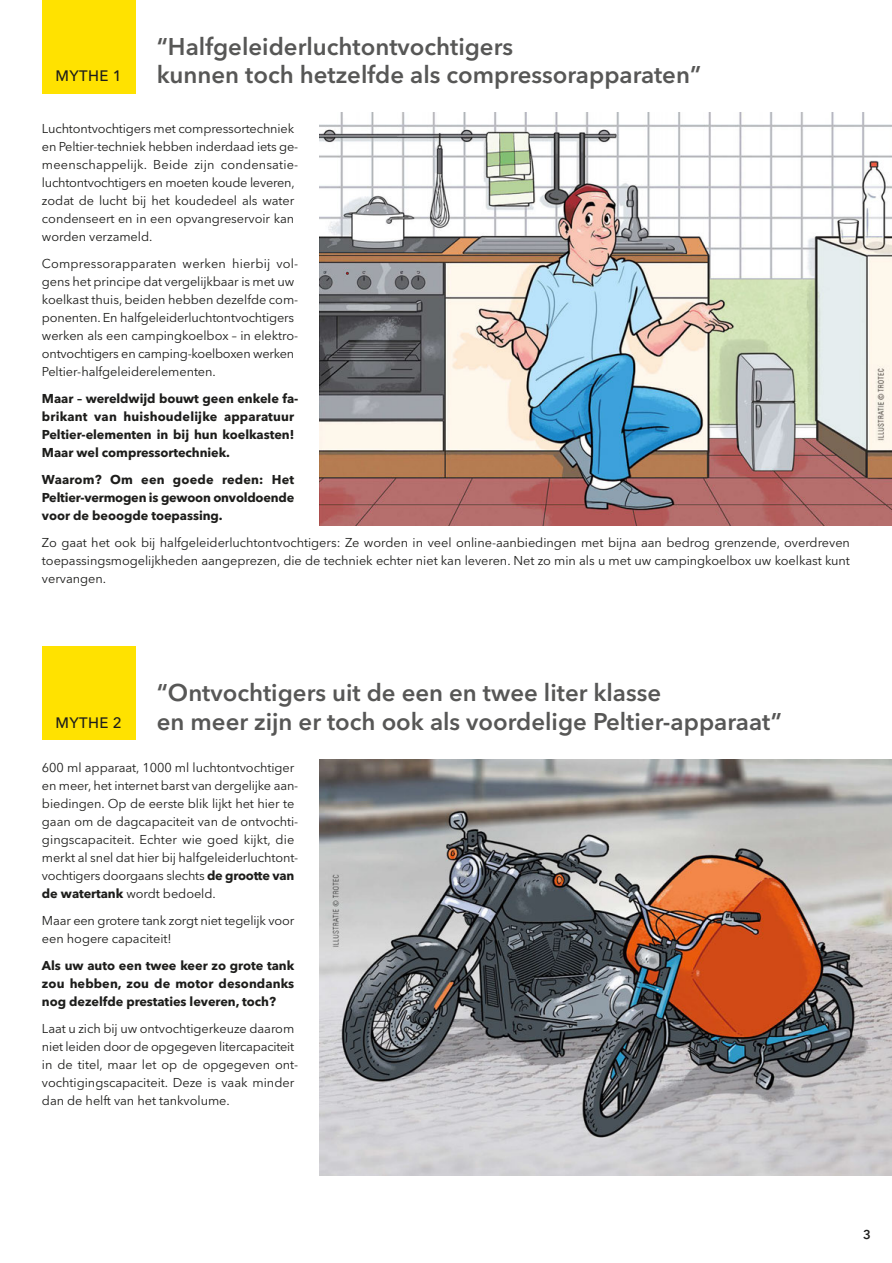
<style>
.page{position:relative;width:892px;height:1263px;background:#fff}
.page>*{position:absolute;margin:0;border:0;box-sizing:border-box;transform-origin:0 0}
.t1{font:600 24px "Avenir Next W1 G";color:#575756}
.t2{font:500 15px "Avenir Next W1 G";letter-spacing:.025em;color:#1d1d1b}
.t3{font:12.75px/18px "Avenir Next W1 G";letter-spacing:-.005em;color:#1d1d1b}
.t4{font:700 12.75px/18px "Avenir Next W1 G";letter-spacing:-.005em;color:#1d1d1b;text-align:justify}
.t5{font:600 12.75px "Avenir Next W1 G";color:#1d1d1b}
.s1{font-weight:700}
</style>
<div class="page">
<img style="left:320px;top:759px;width:572px;height:416px">
<img style="left:320px;top:113px;width:572px;height:412px">
<div style="left:42px;top:646px;width:94px;height:94px;background:#ffe200"></div>
<div style="left:42px;top:0;width:94px;height:93px;background:#ffe200"></div>
<h1 class="t1" style="left:157px;top:38px;width:358px">“Halfgeleiderluchtontvochtigers</h1>
<p class="t2" style="left:56px;top:67px;width:68px">MYTHE 1</p>
<h1 class="t1" style="left:157px;top:66px;width:546px">kunnen toch hetzelfde als compressorapparaten”</h1>
<p class="t3" style="left:42px;top:120px;width:258px">Luchtontvochtigers met compressortechniek en Peltier-techniek hebben inderdaad iets ge&shy;meenschappelijk. Beide zijn condensatie&shy;luchtontvochtigers en moeten koude leveren, zodat de lucht bij het koudedeel als water condenseert en in een opvangreservoir kan worden verzameld.</p>
<p class="t3" style="left:42px;top:255px;width:258px">Compressorapparaten werken hierbij vol&shy;gens het principe dat vergelijkbaar is met uw koelkast thuis, beiden hebben dezelfde com&shy;ponenten. En halfgeleiderluchtontvochtigers werken als een campingkoelbox – in elektro&shy;ontvochtigers en camping-koelboxen werken Peltier-halfgeleiderelementen.</p>
<p class="t4" style="left:42px;top:390px;width:258px;text-align:left">Maar – wereldwijd bouwt geen enkele fa&shy;brikant van huishoudelijke apparatuur Peltier-elementen in bij hun koelkasten!<br>Maar wel compressortechniek.</p>
<p class="t4" style="left:42px;top:471px;width:254px">Waarom? Om een goede reden: Het Peltier-vermogen is gewoon onvoldoende voor de beoogde toepassing.</p>
<p class="t3" style="left:42px;top:534px;width:809px;text-align:justify">Zo gaat het ook bij halfgeleiderluchtontvochtigers: Ze worden in veel online-aanbiedingen met bijna aan bedrog grenzende, overdreven toepassingsmogelijkheden aangeprezen, die de techniek echter niet kan leveren. Net zo min als u met uw campingkoelbox uw koelkast kunt vervangen.</p>
<h1 class="t1" style="left:157px;top:684px;width:506px">“Ontvochtigers uit de een en twee liter klasse</h1>
<p class="t2" style="left:56px;top:714px;width:68px">MYTHE 2</p>
<h1 class="t1" style="left:157px;top:712px;width:626px">en meer zijn er toch ook als voordelige Peltier-apparaat”</h1>
<p class="t3" style="left:42px;top:759px;width:258px">600 ml apparaat, 1000 ml luchtontvochtiger en meer, het internet barst van dergelijke aan&shy;biedingen. Op de eerste blik lijkt het hier te gaan om de dagcapaciteit van de ontvochti&shy;gingscapaciteit. Echter wie goed kijkt, die merkt al snel dat hier bij halfgeleiderluchtont&shy;vochtigers doorgaans slechts <span class="s1">de grootte van de watertank</span> wordt bedoeld.</p>
<p class="t3" style="left:42px;top:912px;width:254px">Maar een grotere tank zorgt niet tegelijk voor een hogere capaciteit!</p>
<p class="t4" style="left:42px;top:957px;width:254px">Als uw auto een twee keer zo grote tank zou hebben, zou de motor desondanks nog dezelfde prestaties leveren, toch?</p>
<p class="t3" style="left:42px;top:1020px;width:258px">Laat u zich bij uw ontvochtigerkeuze daarom niet leiden door de opgegeven litercapaciteit in de titel, maar let op de opgegeven ont&shy;vochtigingscapaciteit. Deze is vaak minder dan de helft van het tankvolume.</p>
<p class="t5" style="left:863px;top:1229px;width:9px">3</p>
</div>
